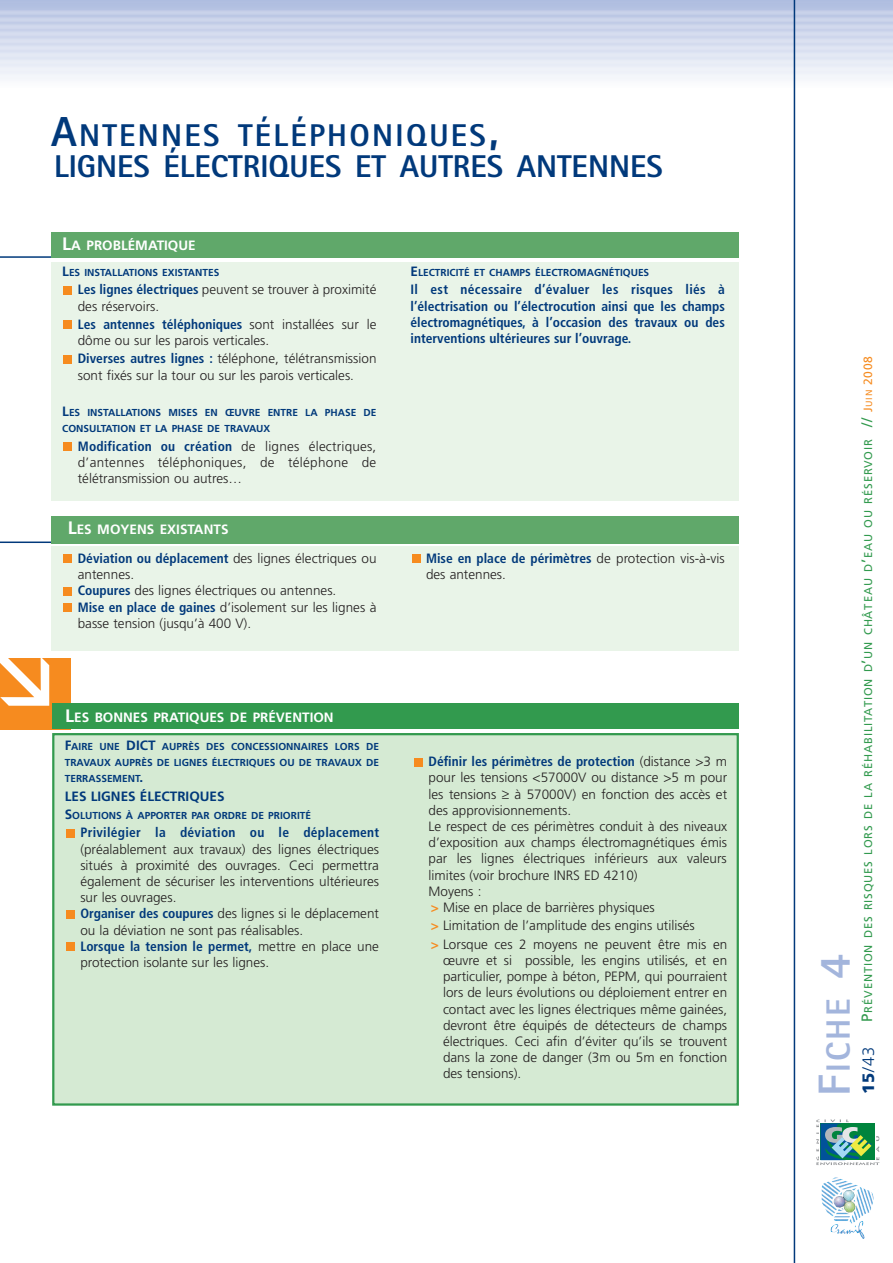
<style>
.page{position:relative;width:893px;height:1263px;background:#fff}
.page>*{position:absolute;margin:0;border:0;box-sizing:border-box;transform-origin:0 0}
.t1{font:800 33.75px "Rotis Sans Serif";color:#a3b5dc}
.t2{font:800 31.5px/31.5px "Rotis Sans Serif";color:#01397b}
.t3{font:300 16.5px "Frutiger";color:#01397b}
.t4{font:300 13.5px/16.2px "Frutiger";color:#231f20}
.t5{font:700 condensed 13.5px/16.2px "Frutiger";color:#01397b;text-align:justify}
.t6{font:700 13.5px "Frutiger";color:#fff}
.t7{font:700 condensed 13.5px "Frutiger";letter-spacing:.02em;color:#01397b}
.t8{font:700 13.5px "Frutiger";color:#01397b}
.t9{font:11.25px "Frutiger";letter-spacing:.075em;color:#329a4e}
.t10{font:700 10.2px/16.2px "Frutiger";color:#01397b;text-align:justify}
.s1{font-size:42px}
.s2{font-size:18px}
.s3{font-size:13.5px}
.s4{font-weight:700;font-stretch:condensed;color:#01397b}
.s5{font-weight:700;color:#f68b1f}
.s6{font-size:45px}
.s7{font-size:15px}
.s8{font-size:12px;color:#f68b1f}
.s9{font-size:9px;color:#f68b1f}
.s10{font-weight:900}
</style>
<div class="page">
<hr style="left:0;top:0;width:893px;height:3px;background:#b0bee0">
<hr style="left:0;top:3px;width:893px;height:4px;background:#b2c0e1">
<hr style="left:0;top:6px;width:893px;height:4px;background:#b5c2e2">
<hr style="left:0;top:10px;width:893px;height:4px;background:#bfc9e6">
<hr style="left:0;top:11px;width:893px;height:4px;background:#c6cfe8">
<hr style="left:0;top:15px;width:893px;height:3px;background:#bcc8e5">
<hr style="left:0;top:18px;width:893px;height:4px;background:#cad3ea">
<hr style="left:0;top:22px;width:893px;height:3px;background:#c2cde7">
<hr style="left:0;top:25px;width:893px;height:4px;background:#cfd7ec">
<hr style="left:0;top:29px;width:893px;height:3px;background:#c8d1ea">
<hr style="left:0;top:32px;width:893px;height:4px;background:#d3dbee">
<hr style="left:0;top:34px;width:893px;height:4px;background:#cdd5ec">
<hr style="left:0;top:38px;width:893px;height:4px;background:#d0d8ed">
<hr style="left:0;top:39px;width:893px;height:4px;background:#d8dff0">
<hr style="left:0;top:41px;width:893px;height:4px;background:#d3dbee">
<hr style="left:0;top:45px;width:893px;height:4px;background:#d6ddf0">
<hr style="left:0;top:47px;width:893px;height:4px;background:#e0e5f3">
<hr style="left:0;top:48px;width:893px;height:4px;background:#d9e0f1">
<hr style="left:0;top:52px;width:893px;height:4px;background:#dce3f2">
<hr style="left:0;top:55px;width:893px;height:4px;background:#dfe5f3">
<hr style="left:0;top:59px;width:893px;height:4px;background:#e3e8f4">
<hr style="left:0;top:62px;width:893px;height:4px;background:#e6ebf6">
<hr style="left:0;top:66px;width:893px;height:4px;background:#eaedf7">
<hr style="left:0;top:69px;width:893px;height:4px;background:#edf0f8">
<hr style="left:0;top:73px;width:893px;height:4px;background:#f0f3f9">
<hr style="left:0;top:76px;width:893px;height:4px;background:#f4f6fa">
<hr style="left:0;top:80px;width:893px;height:4px;background:#f7f9fc">
<hr style="left:0;top:83px;width:893px;height:4px;background:#fbfcfd">
<hr style="left:794px;top:0;width:1px;height:1263px;background:#01397b">
<img style="left:826px;top:1177px;width:22px;height:18px">
<svg style="left:816px;top:1119px;width:63px;height:46px"></svg>
<div style="left:0;top:658px;width:71px;height:71px;background:#f68b1f"></div>
<div style="left:53px;top:734px;width:685px;height:370px;background:#d5ead3"></div>
<div style="left:52px;top:733px;width:687px;height:373px;border:2px solid #329a4e"></div>
<div style="left:52px;top:703px;width:687px;height:26px;background:#329a4e"></div>
<div style="left:414px;top:758px;width:9px;height:8px;background:#f68b1f"></div>
<div style="left:66px;top:942px;width:9px;height:9px;background:#f68b1f"></div>
<div style="left:66px;top:910px;width:9px;height:8px;background:#f68b1f"></div>
<div style="left:66px;top:829px;width:9px;height:8px;background:#f68b1f"></div>
<hr style="left:0;top:256px;width:110px;height:2px;background:#01397b">
<hr style="left:0;top:541px;width:110px;height:2px;background:#01397b">
<div style="left:52px;top:547px;width:687px;height:104px;background:#e9f4e8"></div>
<div style="left:52px;top:262px;width:687px;height:238px;background:#e9f4e8"></div>
<div style="left:52px;top:516px;width:687px;height:27px;background:#60a86a"></div>
<div style="left:412px;top:554px;width:8px;height:9px;background:#f68b1f"></div>
<div style="left:64px;top:603px;width:8px;height:9px;background:#f68b1f"></div>
<div style="left:64px;top:587px;width:8px;height:8px;background:#f68b1f"></div>
<div style="left:64px;top:554px;width:8px;height:9px;background:#f68b1f"></div>
<div style="left:52px;top:232px;width:687px;height:26px;background:#60a86a"></div>
<div style="left:64px;top:442px;width:8px;height:9px;background:#f68b1f"></div>
<div style="left:64px;top:355px;width:8px;height:8px;background:#f68b1f"></div>
<div style="left:64px;top:320px;width:8px;height:9px;background:#f68b1f"></div>
<div style="left:64px;top:286px;width:8px;height:8px;background:#f68b1f"></div>
<h2 class="t2" style="left:51px;top:123px;width:613px"><span class="s1">A</span>NTENNES TÉLÉPHONIQUES<span class="s1">,<br></span>LIGNES ÉLECTRIQUES ET AUTRES ANTENNES</h2>
<p class="t6" style="left:62px;top:240px;width:135px"><span class="s2">L</span>A PROBLÉMATIQUE</p>
<p class="t10" style="left:62px;top:265px;width:159px"><span class="s3">L</span>ES INSTALLATIONS EXISTANTES</p>
<p class="t4" style="left:78px;top:283px;width:300px"><span class="s4">Les lignes électriques</span> peuvent se trouver à proximité des réservoirs.</p>
<p class="t4" style="left:78px;top:317px;width:300px"><span class="s4">Les antennes téléphoniques</span> sont installées sur le dôme ou sur les parois verticales.</p>
<p class="t4" style="left:78px;top:352px;width:300px"><span class="s4">Diverses autres lignes :</span> téléphone, télétransmission sont fixés sur la tour ou sur les parois verticales.</p>
<p class="t10" style="left:62px;top:405px;width:316px"><span class="s3">L</span>ES INSTALLATIONS MISES EN ŒUVRE ENTRE LA PHASE DE<br>CONSULTATION ET LA PHASE DE TRAVAUX</p>
<p class="t4" style="left:78px;top:439px;width:300px;text-align:justify"><span class="s4">Modification ou création</span> de lignes électriques, d’antennes téléphoniques, de téléphone de télétransmission ou autres…</p>
<p class="t6" style="left:68px;top:524px;width:162px"><span class="s2">L</span>ES MOYENS EXISTANTS</p>
<p class="t10" style="left:410px;top:265px;width:240px"><span class="s3">E</span>LECTRICITÉ ET CHAMPS ÉLECTROMAGNÉTIQUES</p>
<p class="t5" style="left:410px;top:283px;width:316px">Il est nécessaire d’évaluer les risques liés à l’électrisation ou l’électrocution ainsi que les champs électromagnétiques, à l’occasion des travaux ou des interventions ultérieures sur l’ouvrage.</p>
<p class="t4" style="left:78px;top:551px;width:300px"><span class="s4">Déviation ou déplacement</span> des lignes électriques ou antennes.<br><span class="s4">Coupures</span> des lignes électriques ou antennes.<br><span class="s4">Mise en place de gaines</span> d’isolement sur les lignes à basse tension (jusqu’à 400 V).</p>
<p class="t4" style="left:426px;top:551px;width:300px"><span class="s4">Mise en place de périmètres</span> de protection vis-à-vis des antennes.</p>
<p class="t6" style="left:65px;top:712px;width:270px"><span class="s2">L</span>ES BONNES PRATIQUES DE PRÉVENTION</p>
<p class="t10" style="left:65px;top:739px;width:316px"><span class="s3">F</span>AIRE UNE <span class="s3">DICT</span> AUPRÈS DES CONCESSIONNAIRES LORS DE TRAVAUX AUPRÈS DE LIGNES ÉLECTRIQUES OU DE TRAVAUX DE TERRASSEMENT<span class="s3">.</span></p>
<p class="t8" style="left:65px;top:791px;width:161px">LES LIGNES ÉLECTRIQUES</p>
<p class="t10" style="left:65px;top:808px;width:248px"><span class="s3">S</span>OLUTIONS À APPORTER PAR ORDRE DE PRIORITÉ</p>
<p class="t7" style="left:80px;top:827px;width:300px">Privilégier la déviation ou le déplacement</p>
<p class="t4" style="left:80px;top:842px;width:300px">(préalablement aux travaux) des lignes électriques situés à proximité des ouvrages. Ceci permettra également de sécuriser les interventions ultérieures sur les ouvrages.<br><span class="s4">Organiser des coupures</span> des lignes si le déplacement ou la déviation ne sont pas réalisables.<br><span class="s4">Lorsque la tension le permet,</span> mettre en place une protection isolante sur les lignes.</p>
<p class="t4" style="left:429px;top:754px;width:300px"><span class="s4">Définir les périmètres de protection</span> (distance &gt;3 m pour les tensions &lt;57000V ou distance &gt;5 m pour les tensions ≥ à 57000V) en fonction des accès et des approvisionnements.<br>Le respect de ces périmètres conduit à des niveaux d’exposition aux champs électromagnétiques émis par les lignes électriques inférieurs aux valeurs limites (voir brochure INRS ED 4210)<br>Moyens :<br><span class="s5">&gt;</span> Mise en place de barrières physiques</p>
<p class="t4" style="left:431px;top:917px;width:298px;line-height:18.3px"><span class="s5">&gt;</span> Limitation de l’amplitude des engins utilisés<br><span class="s5">&gt;</span> Lorsque ces 2 moyens ne peuvent être mis en</p>
<p class="t4" style="left:443px;top:953px;width:286px;text-align:justify">œuvre et si possible, les engins utilisés, et en particulier, pompe à béton, PEPM, qui pourraient lors de leurs évolutions ou déploiement entrer en contact avec les lignes électriques même gainées, devront être équipés de détecteurs de champs électriques. Ceci afin d’éviter qu’ils se trouvent dans la zone de danger (3m ou 5m en fonction des tensions).</p>
<h1 class="t1" style="left:827px;top:1096px;width:144px;rotate:-90deg"><span class="s6">F</span>ICHE <span class="s6">4</span></h1>
<p class="t9" style="left:864px;top:1022px;width:667px;rotate:-90deg"><span class="s7">P</span>RÉVENTION DES RISQUES LORS DE LA RÉHABILITATION D<span class="s7">’</span>UN CHÂTEAU D<span class="s7">’</span>EAU OU RÉSERVOIR <span class="s7">//</span> <span class="s8">J</span><span class="s9">UIN</span> <span class="s8">2008</span></p>
<p class="t3" style="left:862px;top:1094px;width:48px;rotate:-90deg"><span class="s10">15</span>/43</p>
</div>
